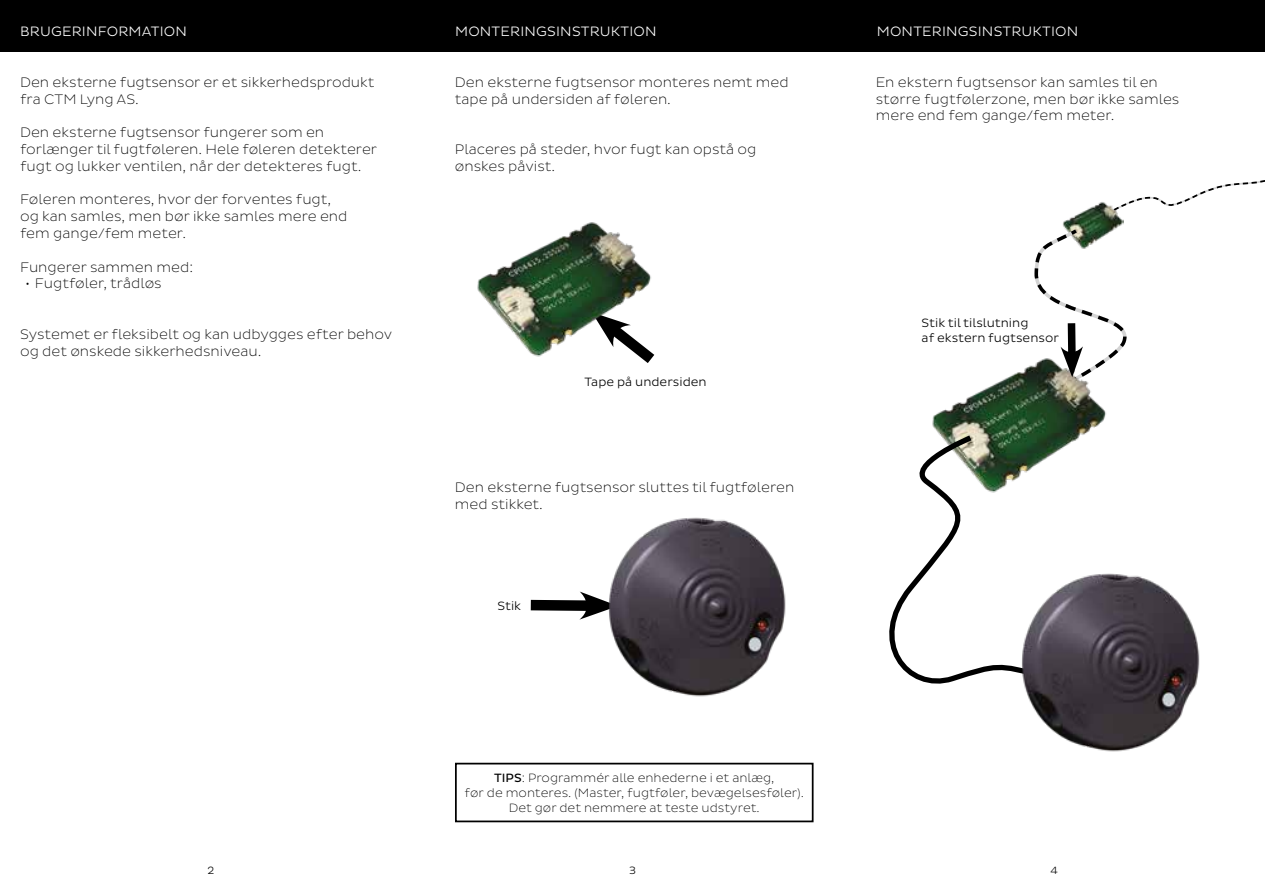
<style>
.page{position:relative;width:1265px;height:893px;background:#fff}
.page>*{position:absolute;margin:0;border:0;box-sizing:border-box;transform-origin:0 0}
.t1{font:200 14px/16.8px "Pluto Sans";color:#000}
.t2{font:300 13.83px "Pluto Sans";letter-spacing:.015em;color:#fff}
.t3{font:200 12.25px/14.7px "Pluto Sans";color:#000;text-align:center}
.t4{font:300 12.25px/14.7px "Pluto Sans";color:#000}
.t5{font:300 10.85px "Pluto Sans";color:#000}
.s1{font-weight:400}
</style>
<div class="page">
<svg style="left:1124px;top:180px;width:141px;height:26px"></svg>
<img style="left:1062px;top:202px;width:62px;height:24px">
<div style="left:0;top:0;width:422px;height:51px;background:#000"></div>
<div style="left:422px;top:0;width:421px;height:51px;background:#000"></div>
<div style="left:843px;top:0;width:422px;height:51px;background:#000"></div>
<img style="left:932px;top:365px;width:174px;height:91px">
<svg style="left:530px;top:591px;width:59px;height:29px"></svg>
<svg style="left:1033px;top:226px;width:94px;height:158px"></svg>
<svg style="left:889px;top:433px;width:161px;height:251px"></svg>
<img style="left:589px;top:517px;width:197px;height:180px">
<img style="left:1003px;top:553px;width:197px;height:199px">
<div style="left:455px;top:763px;width:359px;height:59px;border:2px solid #000"></div>
<img style="left:477px;top:222px;width:177px;height:141px">
<p class="t2" style="left:20px;top:23px;width:168px">BRUGERINFORMATION</p>
<p class="t2" style="left:455px;top:23px;width:203px">MONTERINGSINSTRUKTION</p>
<p class="t1" style="left:20px;top:74px;width:356px">Den eksterne fugtsensor er et sikkerhedsprodukt fra CTM Lyng AS.</p>
<p class="t1" style="left:20px;top:124px;width:359px">Den eksterne fugtsensor fungerer som en forlænger til fugtføleren. Hele føleren detekterer fugt og lukker ventilen, når der detekteres fugt.</p>
<p class="t1" style="left:20px;top:191px;width:329px">Føleren monteres, hvor der forventes fugt, og kan samles, men bør ikke samles mere end fem gange/fem meter.</p>
<p class="t1" style="left:20px;top:259px;width:174px">Fungerer sammen med:</p>
<p class="t1" style="left:25px;top:275px;width:138px">• Fugtføler, trådløs</p>
<p class="t1" style="left:20px;top:326px;width:374px">Systemet er fleksibelt og kan udbygges efter behov og det ønskede sikkerhedsniveau.</p>
<p class="t1" style="left:455px;top:74px;width:335px">Den eksterne fugtsensor monteres nemt med tape på undersiden af føleren.</p>
<p class="t1" style="left:455px;top:141px;width:303px">Placeres på steder, hvor fugt kan opstå og ønskes påvist.</p>
<p class="t4" style="left:584px;top:375px;width:124px">Tape på undersiden</p>
<p class="t1" style="left:455px;top:479px;width:341px">Den eksterne fugtsensor sluttes til fugtføleren med stikket.</p>
<p class="t4" style="left:498px;top:598px;width:25px">Stik</p>
<p class="t3" style="left:465px;top:771px;width:341px"><span class="s1">TIPS</span>: Programmér alle enhederne i et anlæg,<br>før de monteres. (Master, fugtføler, bevægelsesføler).<br>Det gør det nemmere at teste udstyret.</p>
<p class="t2" style="left:877px;top:23px;width:203px">MONTERINGSINSTRUKTION</p>
<p class="t1" style="left:876px;top:74px;width:305px">En ekstern fugtsensor kan samles til en større fugtfølerzone, men bør ikke samles mere end fem gange/fem meter.</p>
<p class="t4" style="left:922px;top:316px;width:139px">Stik til tilslutning<br>af ekstern fugtsensor</p>
<p class="t5" style="left:207px;top:864px;width:8px">2</p>
<p class="t5" style="left:629px;top:864px;width:8px">3</p>
<p class="t5" style="left:1050px;top:864px;width:9px">4</p>
</div>
